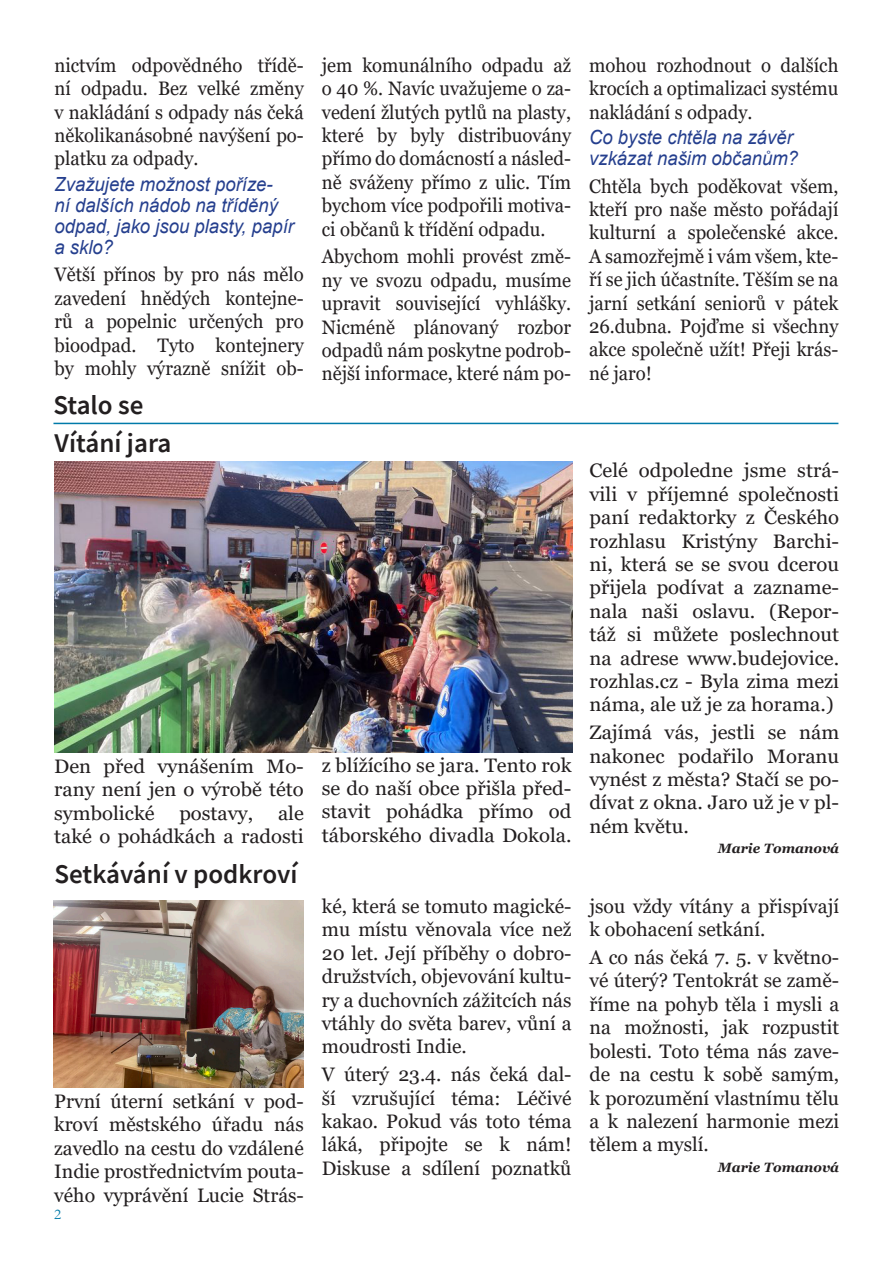
<style>
.page{position:relative;width:893px;height:1263px;background:#fff}
.page>*{position:absolute;margin:0;border:0;box-sizing:border-box;transform-origin:0 0}
.Nadpis_článku{font:600 27px "Source Sans Pro";color:#231f20}
.Odstavec{font:19.5px/23.4px "Georgia";color:#231f20;text-align:justify;scale:.95 1}
.Odstavec-2{font:19.5px/23.4px "Georgia";color:#231f20;text-align:justify}
.Odstavec-3{font:19.5px/23.4px "Georgia";color:#231f20;text-align:justify;scale:1.04 1}
.Rozhovor_otázka{font:italic 19.5px/21px "Arial";color:#253f8e;scale:.95 1}
.Sloupek{font:15px "Garamond";color:#007aa9}
.Autor{font:italic 700 13.5px "Georgia";color:#231f20}
</style>
<div class="page">
<img style="left:54px;top:461px;width:518px;height:291px">
<img style="left:53px;top:900px;width:251px;height:188px">
<hr style="left:53px;top:423px;width:785px;height:1px;background:#007aa9">
<p class="Odstavec" style="left:54px;top:54px;width:264px">nictvím odpovědného třídě&shy;ní odpadu. Bez velké změny v nakládání s odpady nás čeká několikanásobné navýšení po&shy;platku za odpady.</p>
<p class="Rozhovor_otázka" style="left:54px;top:174px;width:254px">Zvažujete možnost poříze-<br>ní dalších nádob na tříděný odpad, jako jsou plasty, papír a sklo?</p>
<p class="Odstavec" style="left:54px;top:263px;width:264px">Větší přínos by pro nás mělo zavedení hnědých kontejne&shy;rů a popelnic určených pro bioodpad. Tyto kontejnery by mohly výrazně snížit ob-</p>
<p class="Nadpis_článku" style="left:53px;top:387px;width:91px">Stalo se</p>
<p class="Nadpis_článku" style="left:54px;top:425px;width:118px">Vítání jara</p>
<p class="Odstavec-3" style="left:54px;top:755px;width:242px">Den před vynášením Mo&shy;rany není jen o výrobě této symbolické</p>
<p class="Odstavec-3" style="left:54px;top:802px;width:242px;text-align:right">ale<br>také o pohádkách a radosti</p>
<p class="Odstavec-3" style="left:179px;top:802px;width:73px">postavy,</p>
<p class="Nadpis_článku" style="left:54px;top:857px;width:245px">Setkávání v podkroví</p>
<p class="Odstavec-2" style="left:54px;top:1090px;width:251px">První úterní setkání v pod&shy;kroví městského úřadu nás zavedlo na cestu do vzdálené Indie prostřednictvím pouta&shy;vého vyprávění Lucie Strás-</p>
<p class="Sloupek" style="left:54px;top:1204px;width:9px">2</p>
<p class="Odstavec" style="left:322px;top:54px;width:264px">jem komunálního odpadu až o 40 %. Navíc uvažujeme o za&shy;vedení žlutých pytlů na plasty, které by byly distribuovány přímo do domácností a násled&shy;ně sváženy přímo z ulic. Tím bychom více podpořili motiva&shy;ci občanů k třídění odpadu.</p>
<p class="Odstavec" style="left:322px;top:245px;width:264px">Abychom mohli provést změ&shy;ny ve svozu odpadu, musíme upravit související vyhlášky.<br>Nicméně plánovaný rozbor odpadů nám poskytne podrob&shy;nější informace, které nám po-</p>
<p class="Odstavec" style="left:589px;top:54px;width:264px">mohou rozhodnout o dalších krocích a optimalizaci systému nakládání s odpady.</p>
<p class="Rozhovor_otázka" style="left:589px;top:127px;width:221px">Co byste chtěla na závěr vzkázat našim občanům?</p>
<p class="Odstavec" style="left:589px;top:175px;width:264px">Chtěla bych poděkovat všem, kteří pro naše město pořádají kulturní a společenské akce.<br>A samozřejmě i vám všem, kte&shy;ří se jich účastníte. Těším se na jarní setkání seniorů v pátek 26.dubna. Pojďme si všechny akce společně užít! Přeji krás&shy;né jaro!</p>
<p class="Odstavec-3" style="left:322px;top:753px;width:242px">z blížícího se jara. Tento rok se do naší obce přišla před&shy;stavit pohádka přímo od táborského divadla Dokola.</p>
<p class="Odstavec-3" style="left:589px;top:459px;width:242px">Celé odpoledne jsme strá&shy;vili v příjemné společnosti paní redaktorky z Českého rozhlasu Kristýny Barchi&shy;ni, která se se svou dcerou přijela podívat a zazname&shy;nala naši oslavu. (Repor&shy;táž si můžete poslechnout na adrese www.budejovice. rozhlas.cz - Byla zima mezi náma, ale už je za horama.)</p>
<p class="Odstavec-3" style="left:589px;top:721px;width:242px">Zajímá vás, jestli se nám nakonec podařilo Moranu vynést z města? Stačí se po&shy;dívat z okna. Jaro už je v pl&shy;ném květu.</p>
<p class="Autor" style="left:718px;top:840px;width:123px">Marie Tomanová</p>
<p class="Odstavec-2" style="left:322px;top:895px;width:251px">ké, která se tomuto magické&shy;mu místu věnovala více než 20 let. Její příběhy o dobro&shy;družstvích, objevování kultu&shy;ry a duchovních zážitcích nás vtáhly do světa barev, vůní a moudrosti Indie.</p>
<p class="Odstavec-2" style="left:322px;top:1063px;width:251px">V úterý 23.4. nás čeká dal&shy;ší vzrušující téma: Léčivé kakao. Pokud vás toto téma láká, připojte se k nám!<br>Diskuse a sdílení poznatků</p>
<p class="Odstavec-2" style="left:589px;top:895px;width:251px">jsou vždy vítány a přispívají k obohacení setkání.</p>
<p class="Odstavec-2" style="left:589px;top:946px;width:251px">A co nás čeká 7. 5. v květno&shy;vé úterý? Tentokrát se zamě&shy;říme na pohyb těla i mysli a na možnosti, jak rozpustit bolesti. Toto téma nás zave&shy;de na cestu k sobě samým, k porozumění vlastnímu tělu a k nalezení harmonie mezi tělem a myslí.</p>
<p class="Autor" style="left:718px;top:1158px;width:123px">Marie Tomanová</p>
</div>
